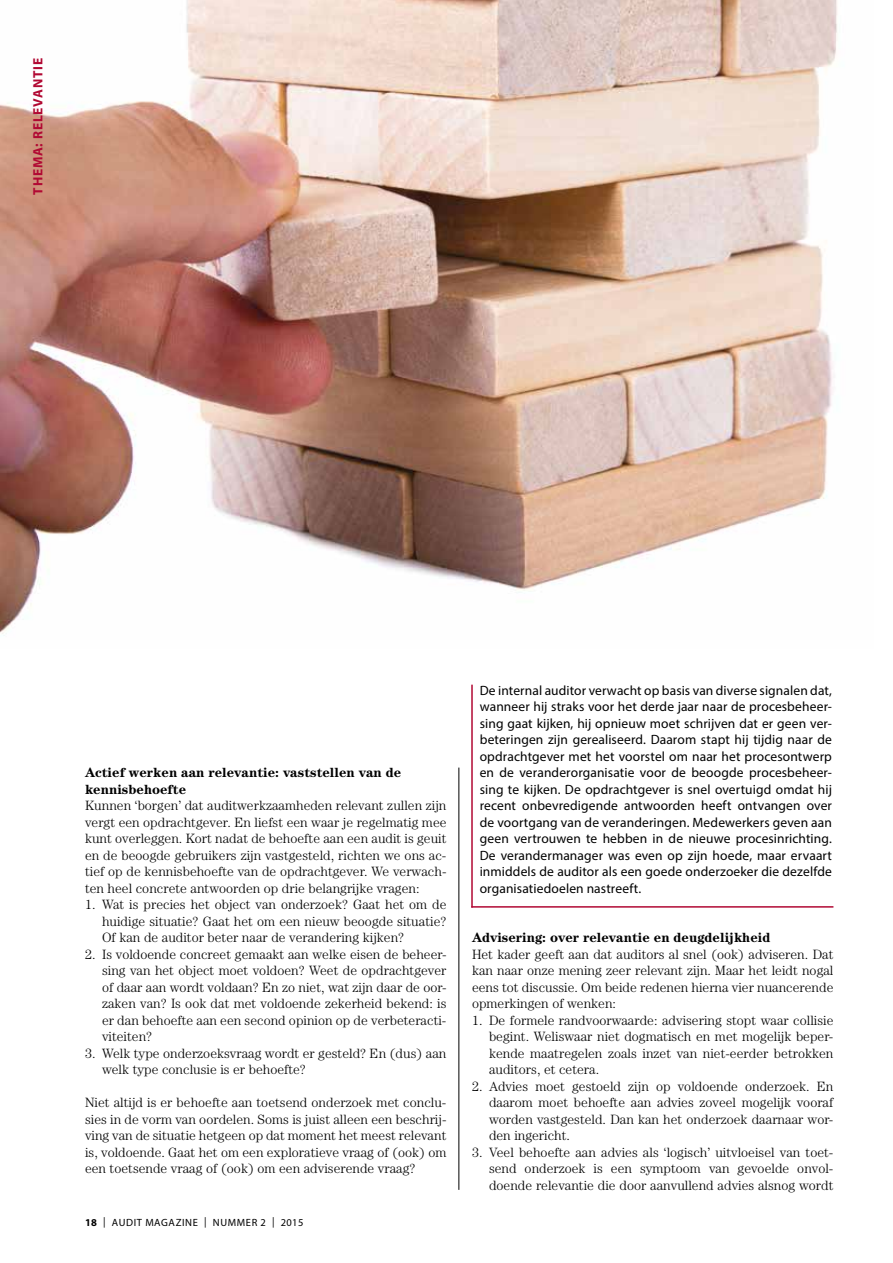
<style>
.page{position:relative;width:893px;height:1263px;background:#fff}
.page>*{position:absolute;margin:0;border:0;box-sizing:border-box;transform-origin:0 0}
.t1{font:300 13.5px/16.5px "Century LT";color:#000;text-align:justify}
.t2{font:13.5px/16.5px "Myriad Pro";letter-spacing:.01em;color:#000;text-align:justify}
.t3{font:700 13.5px/16.5px "Century LT";color:#000}
.t4{font:700 13.5px "Myriad Pro";letter-spacing:.06em;color:#b10933}
.t5{font:10.5px "Myriad Pro";letter-spacing:.06em;color:#000}
.s1{font-weight:700}
</style>
<div class="page">
<img style="left:0;top:0;width:837px;height:636px">
<hr style="left:458px;top:767px;width:1px;height:423px;background:#000">
<hr style="left:471px;top:685px;width:2px;height:223px;background:#b10933">
<hr style="left:471px;top:906px;width:362px;height:2px;background:#b10933">
<p class="t4" style="left:29px;top:195px;width:138px;rotate:-90deg">THEMA: RELEVANTIE</p>
<p class="t3" style="left:85px;top:764px;width:318px">Actief werken aan relevantie: vaststellen van de kennisbehoefte</p>
<p class="t1" style="left:85px;top:797px;width:363px">Kunnen ‘borgen’ dat auditwerkzaamheden relevant zullen zijn vergt een opdrachtgever. En liefst een waar je regelmatig mee kunt overleggen. Kort nadat de behoefte aan een audit is geuit en de beoogde gebruikers zijn vastgesteld, richten we ons ac&shy;tief op de kennisbehoefte van de opdrachtgever. We verwach&shy;ten heel concrete antwoorden op drie belangrijke vragen:</p>
<p class="t1" style="left:102px;top:896px;width:346px;text-indent:-17px">1. Wat is precies het object van onderzoek? Gaat het om de huidige situatie? Gaat het om een nieuw beoogde situatie?<br>Of kan de auditor beter naar de verandering kijken?</p>
<p class="t1" style="left:102px;top:945px;width:346px;text-indent:-17px">2. Is voldoende concreet gemaakt aan welke eisen de beheer&shy;sing van het object moet voldoen? Weet de opdrachtgever of daar aan wordt voldaan? En zo niet, wat zijn daar de oor&shy;zaken van? Is ook dat met voldoende zekerheid bekend: is er dan behoefte aan een second opinion op de verbeteracti&shy;viteiten?</p>
<p class="t1" style="left:102px;top:1044px;width:346px;text-indent:-17px">3. Welk type onderzoeksvraag wordt er gesteld? En (dus) aan welk type conclusie is er behoefte?</p>
<p class="t1" style="left:85px;top:1094px;width:363px">Niet altijd is er behoefte aan toetsend onderzoek met conclu&shy;sies in de vorm van oordelen. Soms is juist alleen een beschrij&shy;ving van de situatie hetgeen op dat moment het meest relevant is, voldoende. Gaat het om een exploratieve vraag of (ook) om een toetsende vraag of (ook) om een adviserende vraag?</p>
<p class="t5" style="left:85px;top:1216px;width:220px"><span class="s1">18</span> | AUDIT MAGAZINE | NUMMER 2 | 2015</p>
<p class="t2" style="left:480px;top:682px;width:354px">De internal auditor verwacht op basis van diverse signalen dat, wanneer hij straks voor het derde jaar naar de procesbeheer&shy;sing gaat kijken, hij opnieuw moet schrijven dat er geen ver&shy;beteringen zijn gerealiseerd. Daarom stapt hij tijdig naar de opdrachtgever met het voorstel om naar het procesontwerp en de veranderorganisatie voor de beoogde procesbeheer&shy;sing te kijken. De opdrachtgever is snel overtuigd omdat hij recent onbevredigende antwoorden heeft ontvangen over de voortgang van de veranderingen. Medewerkers geven aan geen vertrouwen te hebben in de nieuwe procesinrichting.<br>De verandermanager was even op zijn hoede, maar ervaart inmiddels de auditor als een goede onderzoeker die dezelfde organisatiedoelen nastreeft.</p>
<p class="t3" style="left:472px;top:929px;width:300px">Advisering: over relevantie en deugdelijkheid</p>
<p class="t1" style="left:472px;top:945px;width:363px">Het kader geeft aan dat auditors al snel (ook) adviseren. Dat kan naar onze mening zeer relevant zijn. Maar het leidt nogal eens tot discussie. Om beide redenen hierna vier nuancerende opmerkingen of wenken:</p>
<p class="t1" style="left:489px;top:1011px;width:346px;text-indent:-17px">1. De formele randvoorwaarde: advisering stopt waar collisie begint. Weliswaar niet dogmatisch en met mogelijk beper&shy;kende maatregelen zoals inzet van niet-eerder betrokken auditors, et cetera.</p>
<p class="t1" style="left:489px;top:1077px;width:346px;text-indent:-17px">2. Advies moet gestoeld zijn op voldoende onderzoek. En daarom moet behoefte aan advies zoveel mogelijk vooraf worden vastgesteld. Dan kan het onderzoek daarnaar wor&shy;den ingericht.</p>
<p class="t1" style="left:489px;top:1143px;width:346px;text-indent:-17px">3. Veel behoefte aan advies als ‘logisch’ uitvloeisel van toet&shy;send onderzoek is een symptoom van gevoelde onvol&shy;doende relevantie die door aanvullend advies alsnog wordt</p>
</div>
